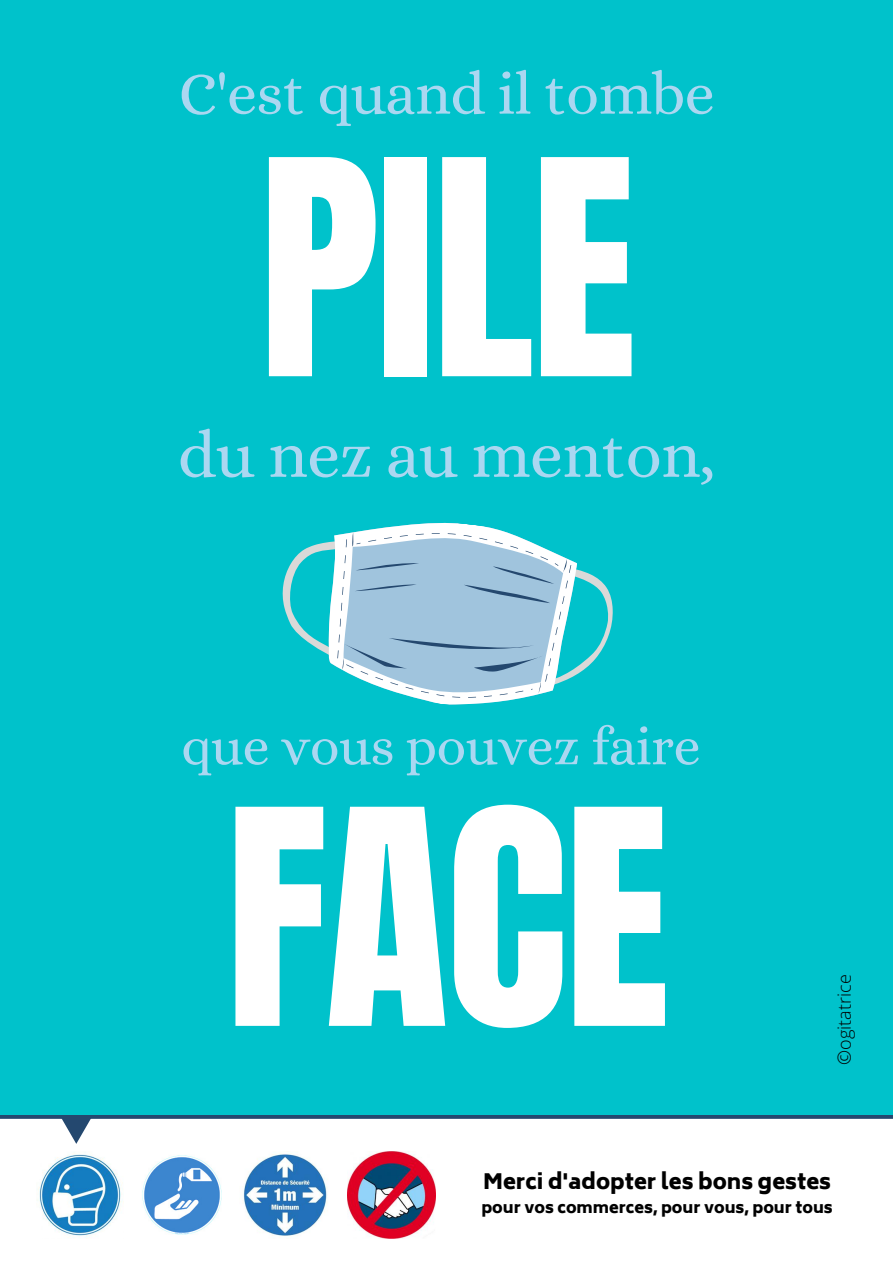
<style>
.page{position:relative;width:893px;height:1263px;background:#fff}
.page>*{position:absolute;margin:0;border:0;box-sizing:border-box;transform-origin:0 0}
.t1{font:255.08px "Anton";letter-spacing:-.01em;color:#fff}
.t2{font:66px "Alice";letter-spacing:-.01em;color:#abd7f1}
.t3{font:60px "Alice";letter-spacing:-.01em;color:#abd7f1}
.t4{font:54px "Alice";letter-spacing:-.01em;color:#abd7f1}
.t5{font:800 21px "Biryani";color:#000}
.t6{font:300 18px "Open Sans";color:#000}
.t7{font:800 15.75px "Biryani";color:#000}
</style>
<div class="page">
<img style="left:348px;top:1151px;width:87px;height:88px">
<img style="left:243px;top:1153px;width:85px;height:84px">
<img style="left:142px;top:1155px;width:80px;height:80px">
<img style="left:38px;top:1153px;width:86px;height:86px">
<svg style="left:0;top:1114px;width:893px;height:30px"></svg>
<div style="left:0;top:0;width:893px;height:1114px;background:#00c2cb"></div>
<svg style="left:282px;top:544px;width:331px;height:129px"></svg>
<svg style="left:316px;top:542px;width:264px;height:135px"></svg>
<svg style="left:330px;top:522px;width:243px;height:183px;background:#99ccde"></svg>
<h3 class="t3" style="left:179px;top:59px;width:537px">C'est quand il tombe</h3>
<h1 class="t1" style="left:259px;top:86px;width:379px">PILE</h1>
<h2 class="t2" style="left:178px;top:417px;width:539px">du nez au menton,</h2>
<h3 class="t4" style="left:181px;top:715px;width:521px">que vous pouvez faire</h3>
<h1 class="t1" style="left:226px;top:735px;width:445px">FACE</h1>
<p class="t6" style="left:831px;top:1064px;width:92px;rotate:-90deg">©ogitatrice</p>
<h3 class="t5" style="left:483px;top:1169px;width:349px">Merci d'adopter les bons gestes</h3>
<p class="t7" style="left:481px;top:1199px;width:353px">pour vos commerces, pour vous, pour tous</p>
</div>
